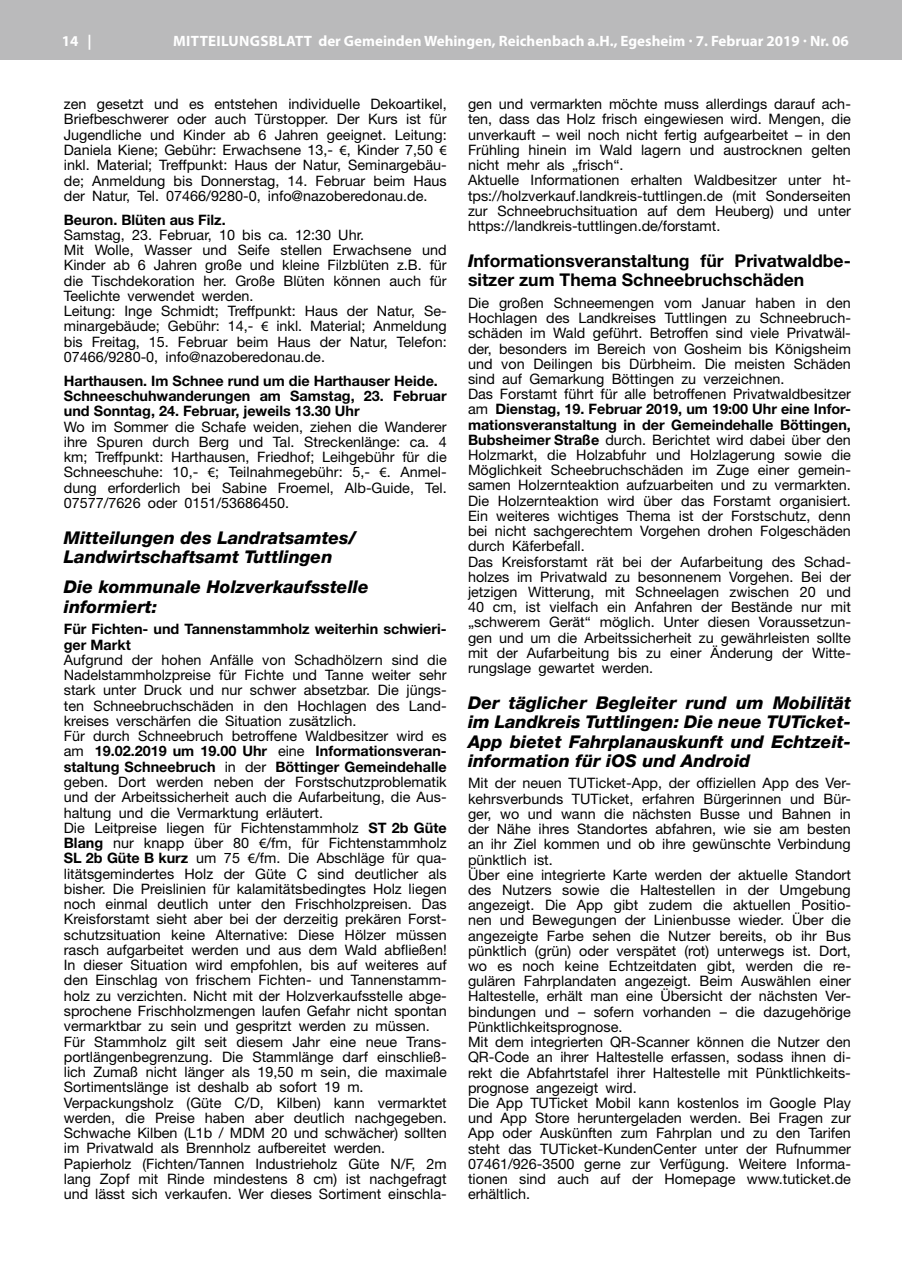
<style>
.page{position:relative;width:902px;height:1280px;background:#fff}
.page>*{position:absolute;margin:0;border:0;box-sizing:border-box;transform-origin:0 0}
.t1{font:italic 800 17.55px/19.2px "Helvetica Neue";color:#000}
.t2{font:700 17.55px/19.2px "Helvetica Neue";color:#000}
.t3{font:700 15px "Myriad Pro";color:#fff}
.t4{font:700 15px "Myriad Pro";letter-spacing:.02em;color:#fff}
.t5{font:14.4px/15.1px "Helvetica Neue";color:#000}
.t6{font:700 14.4px/15.3px "Helvetica Neue";color:#000}
.s1{font-family:"Myriad Pro"}
.s2{font-weight:700}
.s3{font-weight:800;font-style:italic}
</style>
<div class="page">
<hr style="left:901px;top:0;width:1px;height:60px;background:#bababb">
<div style="left:0;top:0;width:901px;height:60px;background:#bababb"></div>
<p class="t3" style="left:62px;top:31px;width:31px">14 |</p>
<p class="t4" style="left:173px;top:31px;width:77px">Mitteilungs</p>
<p class="t3" style="left:269px;top:31px;width:581px">blatt der Gemeinden Wehingen, Reichenbach a.H., Egesheim · 7. Februar 2019 · Nr. 06</p>
<p class="t5" style="left:64px;top:96px;width:384px;text-align:justify">zen gesetzt und es entstehen individuelle Dekoartikel, Briefbeschwerer oder auch Türstopper. Der Kurs ist für Jugendliche und Kinder ab 6 Jahren geeignet. Leitung:<br>Daniela Kiene; Gebühr: Erwachsene 13,- <span class="s1">€</span>, Kinder 7,50 <span class="s1">€ </span>inkl. Material; Treffpunkt: Haus der Natur, Seminargebäu&shy;de; Anmeldung bis Donnerstag, 14. Februar beim Haus der Natur, Tel. 07466/9280-0, info@nazoberedonau.de.</p>
<p class="t6" style="left:64px;top:211px;width:163px">Beuron. Blüten aus Filz.</p>
<p class="t5" style="left:64px;top:227px;width:384px">Samstag, 23. Februar, 10 bis ca. 12:30 Uhr.<br>Mit Wolle, Wasser und Seife stellen Erwachsene und Kinder ab 6 Jahren große und kleine Filzblüten z.B. für die Tischdekoration her. Große Blüten können auch für Teelichte verwendet werden.<br>Leitung: Inge Schmidt; Treffpunkt: Haus der Natur, Se&shy;minargebäude; Gebühr: 14,- <span class="s1">€</span> inkl. Material; Anmeldung bis Freitag, 15. Februar beim Haus der Natur, Telefon:<br>07466/9280-0, info@nazoberedonau.de.</p>
<p class="t6" style="left:64px;top:373px;width:384px">Harthausen. Im Schnee rund um die Harthauser Heide.<br>Schneeschuhwanderungen am Samstag, 23. Februar und Sonntag, 24. Februar, jeweils 13.30 Uhr</p>
<p class="t5" style="left:64px;top:419px;width:384px;text-align:justify">Wo im Sommer die Schafe weiden, ziehen die Wanderer ihre Spuren durch Berg und Tal. Streckenlänge: ca. 4 km; Treffpunkt: Harthausen, Friedhof; Leihgebühr für die Schneeschuhe: 10,- <span class="s1">€</span>; Teilnahmegebühr: 5,- <span class="s1">€</span>. Anmel&shy;dung erforderlich bei Sabine Froemel, Alb-Guide, Tel.<br>07577/7626 oder 0151/53686450.</p>
<p class="t1" style="left:64px;top:528px;width:293px">Mitteilungen des Landratsamtes/<br>Landwirtschaftsamt Tuttlingen</p>
<p class="t1" style="left:64px;top:577px;width:306px">Die kommunale Holzverkaufsstelle informiert:</p>
<p class="t6" style="left:64px;top:621px;width:384px">Für Fichten- und Tannenstammholz weiterhin schwieri&shy;ger Markt</p>
<p class="t5" style="left:64px;top:652px;width:384px">Aufgrund der hohen Anfälle von Schadhölzern sind die Nadelstammholzpreise für Fichte und Tanne weiter sehr stark unter Druck und nur schwer absetzbar. Die jüngs&shy;ten Schneebruchschäden in den Hochlagen des Land&shy;kreises verschärfen die Situation zusätzlich.<br>Für durch Schneebruch betroffene Waldbesitzer wird es am <span class="s2">19.02.2019 um 19.00 Uhr</span> eine <span class="s2">Informationsveran&shy;staltung Schneebruch</span> in der <span class="s2">Böttinger Gemeindehalle </span>geben. Dort werden neben der Forstschutzproblematik und der Arbeitssicherheit auch die Aufarbeitung, die Aus&shy;haltung und die Vermarktung erläutert.<br>Die Leitpreise liegen für Fichtenstammholz <span class="s2">ST 2b Güte Blang</span> nur knapp über 80 <span class="s1">€</span>/fm, für Fichtenstammholz <span class="s2">SL 2b Güte B kurz</span> um 75 <span class="s1">€</span>/fm. Die Abschläge für qua&shy;litätsgemindertes Holz der Güte C sind deutlicher als bisher. Die Preislinien für kalamitätsbedingtes Holz liegen noch einmal deutlich unter den Frischholzpreisen. Das Kreisforstamt sieht aber bei der derzeitig prekären Forst&shy;schutzsituation keine Alternative: Diese Hölzer müssen rasch aufgarbeitet werden und aus dem Wald abfließen!<br>In dieser Situation wird empfohlen, bis auf weiteres auf den Einschlag von frischem Fichten- und Tannenstamm&shy;holz zu verzichten. Nicht mit der Holzverkaufsstelle abge&shy;sprochene Frischholzmengen laufen Gefahr nicht spontan vermarktbar zu sein und gespritzt werden zu müssen.<br>Für Stammholz gilt seit diesem Jahr eine neue Trans&shy;portlängenbegrenzung. Die Stammlänge darf einschließ&shy;lich Zumaß nicht länger als 19,50 m sein, die maximale Sortimentslänge ist deshalb ab sofort 19 m.<br>Verpackungsholz (Güte C/D, Kilben) kann vermarktet werden, die Preise haben aber deutlich nachgegeben.<br>Schwache Kilben (L1b / MDM 20 und schwächer) sollten im Privatwald als Brennholz aufbereitet werden.<br>Papierholz (Fichten/Tannen Industrieholz Güte N/F, 2m lang Zopf mit Rinde mindestens 8 cm) ist nachgefragt und lässt sich verkaufen. Wer dieses Sortiment einschla-</p>
<p class="t5" style="left:468px;top:96px;width:384px">gen und vermarkten möchte muss allerdings darauf ach&shy;ten, dass das Holz frisch eingewiesen wird. Mengen, die unverkauft – weil noch nicht fertig aufgearbeitet – in den Frühling hinein im Wald lagern und austrocknen gelten nicht mehr als „frisch“.<br>Aktuelle Informationen erhalten Waldbesitzer unter ht&shy;tps://holzverkauf.landkreis-tuttlingen.de (mit Sonderseiten zur Schneebruchsituation auf dem Heuberg) und unter https://landkreis-tuttlingen.de/forstamt.</p>
<p class="t2" style="left:468px;top:251px;width:384px"><span class="s3">I</span>nformationsveranstaltung für Privatwaldbe&shy;sitzer zum Thema Schneebruchschäden</p>
<p class="t5" style="left:468px;top:295px;width:384px">Die großen Schneemengen vom Januar haben in den Hochlagen des Landkreises Tuttlingen zu Schneebruch&shy;schäden im Wald geführt. Betroffen sind viele Privatwäl&shy;der, besonders im Bereich von Gosheim bis Königsheim und von Deilingen bis Dürbheim. Die meisten Schäden sind auf Gemarkung Böttingen zu verzeichnen.<br>Das Forstamt führt für alle betroffenen Privatwaldbesitzer am <span class="s2">Dienstag, 19. Februar 2019, um 19:00 Uhr eine Infor&shy;mationsveranstaltung in der Gemeindehalle Böttingen, Bubsheimer Straße</span> durch. Berichtet wird dabei über den Holzmarkt, die Holzabfuhr und Holzlagerung sowie die Möglichkeit Scheebruchschäden im Zuge einer gemein&shy;samen Holzernteaktion aufzuarbeiten und zu vermarkten.<br>Die Holzernteaktion wird über das Forstamt organisiert.<br>Ein weiteres wichtiges Thema ist der Forstschutz, denn bei nicht sachgerechtem Vorgehen drohen Folgeschäden durch Käferbefall.<br>Das Kreisforstamt rät bei der Aufarbeitung des Schad&shy;holzes im Privatwald zu besonnenem Vorgehen. Bei der jetzigen Witterung, mit Schneelagen zwischen 20 und 40 cm, ist vielfach ein Anfahren der Bestände nur mit „schwerem Gerät“ möglich. Unter diesen Voraussetzun&shy;gen und um die Arbeitssicherheit zu gewährleisten sollte mit der Aufarbeitung bis zu einer Änderung der Witte&shy;rungslage gewartet werden.</p>
<p class="t1" style="left:468px;top:693px;width:384px;text-align:justify">Der täglicher Begleiter rund um Mobilität im Landkreis Tuttlingen: Die neue TUTicket-App bietet Fahrplanauskunft und Echtzeit&shy;information für iOS und Android</p>
<p class="t5" style="left:468px;top:775px;width:384px">Mit der neuen TUTicket-App, der offiziellen App des Ver&shy;kehrsverbunds TUTicket, erfahren Bürgerinnen und Bür&shy;ger, wo und wann die nächsten Busse und Bahnen in der Nähe ihres Standortes abfahren, wie sie am besten an ihr Ziel kommen und ob ihre gewünschte Verbindung pünktlich ist.<br>Über eine integrierte Karte werden der aktuelle Standort des Nutzers sowie die Haltestellen in der Umgebung angezeigt. Die App gibt zudem die aktuellen Positio&shy;nen und Bewegungen der Linienbusse wieder. Über die angezeigte Farbe sehen die Nutzer bereits, ob ihr Bus pünktlich (grün) oder verspätet (rot) unterwegs ist. Dort, wo es noch keine Echtzeitdaten gibt, werden die re&shy;gulären Fahrplandaten angezeigt. Beim Auswählen einer Haltestelle, erhält man eine Übersicht der nächsten Ver&shy;bindungen und – sofern vorhanden – die dazugehörige Pünktlichkeitsprognose.<br>Mit dem integrierten QR-Scanner können die Nutzer den QR-Code an ihrer Haltestelle erfassen, sodass ihnen di&shy;rekt die Abfahrtstafel ihrer Haltestelle mit Pünktlichkeits&shy;prognose angezeigt wird.<br>Die App TUTicket Mobil kann kostenlos im Google Play und App Store heruntergeladen werden. Bei Fragen zur App oder Auskünften zum Fahrplan und zu den Tarifen steht das TUTicket-KundenCenter unter der Rufnummer 07461/926-3500 gerne zur Verfügung. Weitere Informa&shy;tionen sind auch auf der Homepage www.tuticket.de erhältlich.</p>
</div>
